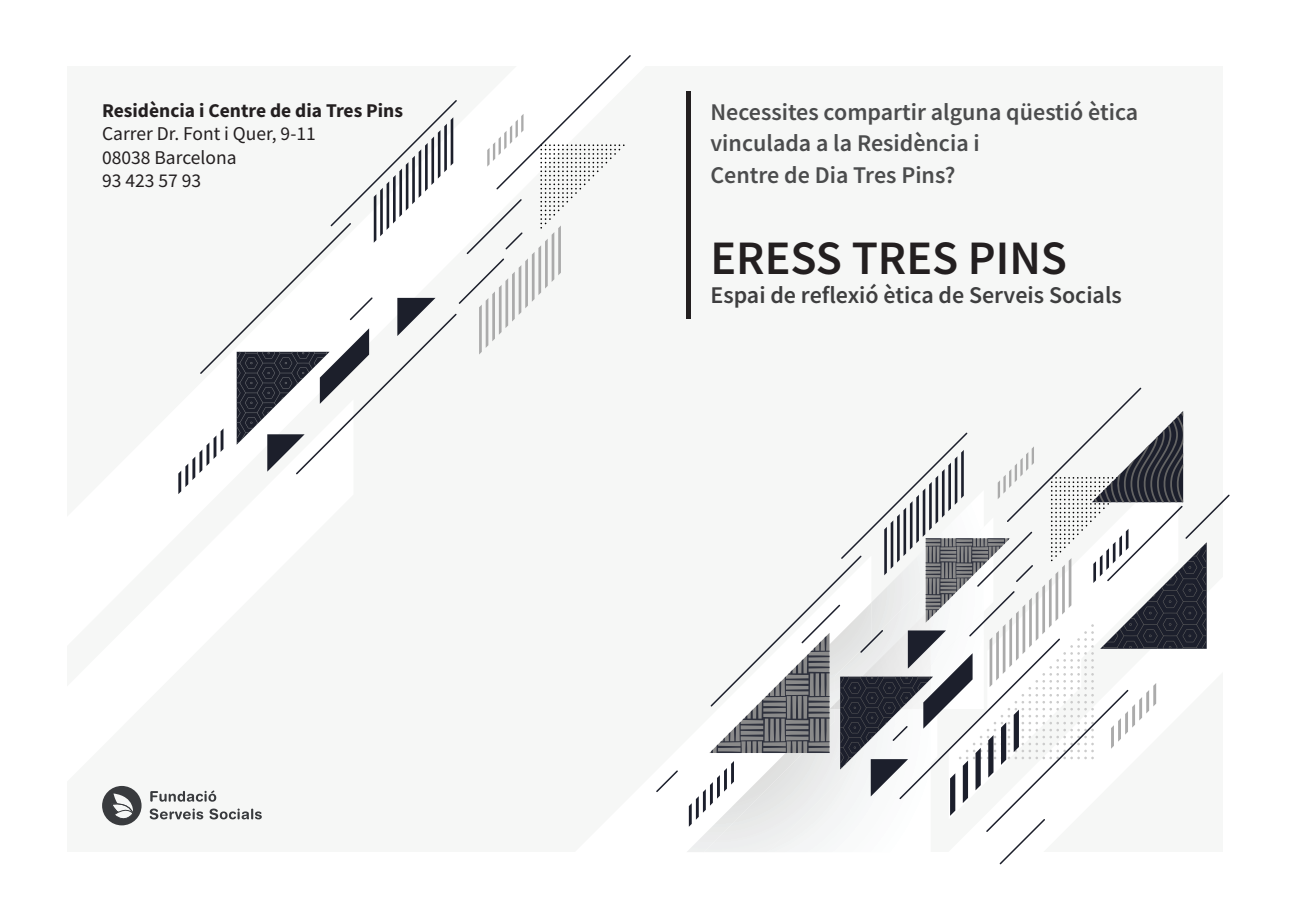
<style>
.page{position:relative;width:1289px;height:919px;background:#fff}
.page>*{position:absolute;margin:0;border:0;box-sizing:border-box;transform-origin:0 0}
.t1{font:600 48px "Source Sans Pro";color:#231f20}
.t2{font:600 24px/31.2px "Source Sans Pro";color:#4b4c4d}
.t3{font:600 24px "Source Sans Pro";color:#3e3e3f}
.t4{font:19.5px/23.4px "Source Sans Pro";color:#231f20}
.t5{font:700 19.5px "Source Sans Pro";color:#231f20}
</style>
<div class="page">
<div style="left:67px;top:67px;width:1155px;height:785px;background:#f6f7f6"></div>
<hr style="left:686px;top:91px;width:4px;height:227px;background:#231f20">
<svg style="left:656px;top:770px;width:22px;height:22px"></svg>
<svg style="left:178px;top:55px;width:453px;height:439px"></svg>
<svg style="left:688px;top:387px;width:541px;height:478px"></svg>
<svg style="left:150px;top:790px;width:66px;height:11px"></svg>
<svg style="left:150px;top:808px;width:53px;height:11px"></svg>
<svg style="left:209px;top:808px;width:53px;height:11px"></svg>
<div style="left:102px;top:785px;width:39px;height:40px;background:#393b3e;border-radius:50%"></div>
<svg style="left:111px;top:793px;width:25px;height:31px"></svg>
<p class="t5" style="left:102px;top:97px;width:302px">Residència i Centre de dia Tres Pins</p>
<p class="t4" style="left:102px;top:122px;width:215px">Carrer Dr. Font i Quer, 9-11<br>08038 Barcelona<br>93 423 57 93</p>
<p class="t2" style="left:710px;top:96px;width:429px">Necessites compartir alguna qüestió ètica vinculada a la Residència i<br>Centre de Dia Tres Pins?</p>
<h1 class="t1" style="left:710px;top:227px;width:358px">ERESS TRES PINS</h1>
<p class="t3" style="left:710px;top:279px;width:413px">Espai de reflexió ètica de Serveis Socials</p>
</div>
